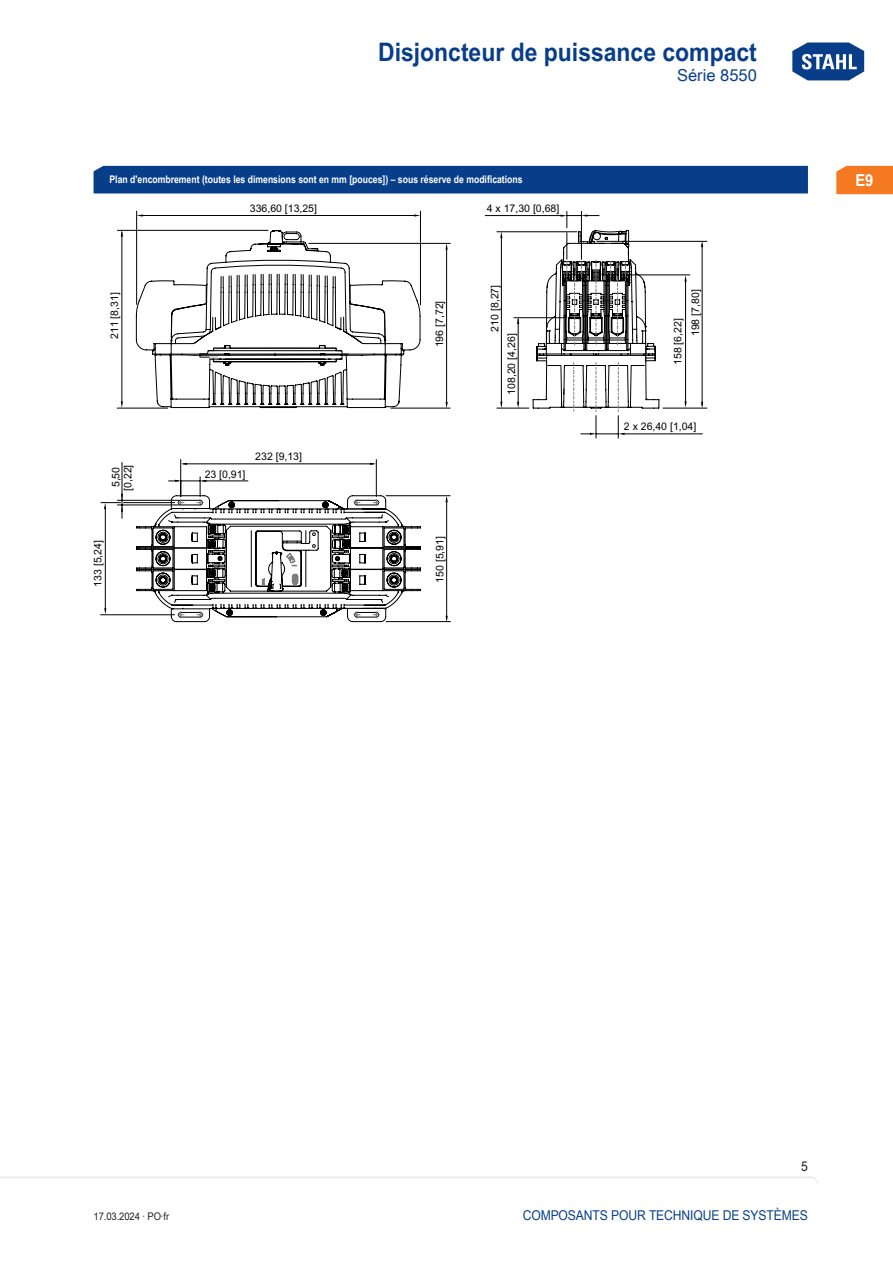
<style>
.page{position:relative;width:893px;height:1263px;background:#fff}
.page>*{position:absolute;margin:0;border:0;box-sizing:border-box;transform-origin:0 0}
.t1{font:700 25.5px "Arial Unicode MS";color:#083e89;scale:.9 1}
.t2{font:16.5px "Arial Unicode MS";color:#083e89}
.t3{font:700 16.5px "Arial Unicode MS";color:#fff;scale:.9 1}
.t4{font:13.5px "Arial Unicode MS";letter-spacing:-.01em;color:#083e89;scale:.9 1}
.t5{font:13.5px "Arial Unicode MS";color:#231f20;scale:.9 1}
.t6{font:10.5px/17.9px "Arial Unicode MS";color:#000}
.TabHeader1stColumn{font:700 10.5px "Arial Unicode MS";color:#fff;scale:.83 1}
.t7{font:10.5px "Arial Unicode MS";letter-spacing:-.01em;color:#231f20;scale:.9 1}
</style>
<div class="page">
<svg style="left:792px;top:42px;width:73px;height:39px"></svg>
<svg style="left:0;top:1176px;width:818px;height:7px"></svg>
<div style="left:836px;top:166px;width:57px;height:28px;background:#f47921"></div>
<svg style="left:121px;top:402px;width:2px;height:6px"></svg>
<hr style="left:140px;top:215px;width:277px;height:1px;background:#000">
<hr style="left:420px;top:211px;width:1px;height:31px;background:#000">
<hr style="left:485px;top:215px;width:78px;height:1px;background:#000">
<hr style="left:105px;top:507px;width:1px;height:103px;background:#000">
<hr style="left:101px;top:614px;width:74px;height:1px;background:#000">
<hr style="left:123px;top:502px;width:52px;height:1px;background:#000">
<hr style="left:122px;top:462px;width:1px;height:38px;background:#000">
<hr style="left:117px;top:505px;width:62px;height:1px;background:#000">
<hr style="left:117px;top:500px;width:62px;height:1px;background:#000">
<hr style="left:702px;top:244px;width:1px;height:161px;background:#000">
<hr style="left:663px;top:408px;width:44px;height:1px;background:#000">
<hr style="left:597px;top:241px;width:110px;height:1px;background:#000">
<hr style="left:685px;top:278px;width:1px;height:127px;background:#000">
<hr style="left:628px;top:275px;width:62px;height:1px;background:#000">
<hr style="left:624px;top:434px;width:78px;height:1px;background:#000">
<hr style="left:122px;top:232px;width:1px;height:170px;background:#000">
<hr style="left:117px;top:408px;width:51px;height:1px;background:#000">
<hr style="left:117px;top:230px;width:151px;height:1px;background:#000">
<svg style="left:171px;top:229px;width:448px;height:393px"></svg>
<svg style="left:121px;top:230px;width:2px;height:7px"></svg>
<svg style="left:136px;top:211px;width:7px;height:18px"></svg>
<svg style="left:446px;top:243px;width:2px;height:7px"></svg>
<svg style="left:517px;top:318px;width:2px;height:6px"></svg>
<svg style="left:500px;top:232px;width:2px;height:6px"></svg>
<svg style="left:684px;top:401px;width:3px;height:7px"></svg>
<svg style="left:684px;top:275px;width:3px;height:7px"></svg>
<svg style="left:181px;top:463px;width:6px;height:2px"></svg>
<svg style="left:101px;top:494px;width:22px;height:24px"></svg>
<svg style="left:136px;top:477px;width:75px;height:141px"></svg>
<svg style="left:136px;top:230px;width:284px;height:178px"></svg>
<svg style="left:152px;top:230px;width:252px;height:178px"></svg>
<svg style="left:211px;top:343px;width:336px;height:275px"></svg>
<svg style="left:533px;top:211px;width:126px;height:227px"></svg>
<div style="left:94px;top:166px;width:714px;height:27px;background:#083e89"></div>
<h1 class="t1" style="left:378px;top:33px;width:422px">Disjoncteur de puissance compact</h1>
<h2 class="t2" style="left:677px;top:63px;width:81px">SÉRIE 8550</h2>
<p class="TabHeader1stColumn" style="left:109px;top:172px;width:499px">Plan d'encombrement (toutes les dimensions sont en mm [pouces]) – sous réserve de modifications</p>
<p class="t6" style="left:105px;top:339px;width:48px;rotate:-90deg">211 [8,31]</p>
<p class="t6" style="left:110px;top:491px;width:28px;line-height:12.1px;text-align:center;rotate:-90deg">5,50 [0,22]</p>
<p class="t6" style="left:89px;top:587px;width:48px;rotate:-90deg">133 [5,24]</p>
<p class="t6" style="left:250px;top:199px;width:69px">336,60 [13,25]</p>
<p class="t6" style="left:205px;top:465px;width:42px">23 [0,91]</p>
<p class="t6" style="left:255px;top:448px;width:48px">232 [9,13]</p>
<p class="t6" style="left:431px;top:347px;width:48px;rotate:-90deg">196 [7,72]</p>
<p class="t6" style="left:487px;top:200px;width:74px">4 X 17,30 [0,68]</p>
<p class="t6" style="left:486px;top:332px;width:48px;rotate:-90deg">210 [8,27]</p>
<p class="t6" style="left:502px;top:395px;width:63px;rotate:-90deg">108,20 [4,26]</p>
<p class="t6" style="left:431px;top:583px;width:48px;rotate:-90deg">150 [5,91]</p>
<p class="t6" style="left:669px;top:336px;width:48px;text-indent:-29px;rotate:-90deg">158 [6,22]<br>198 [7,80]</p>
<p class="t6" style="left:624px;top:417px;width:74px">2 X 26,40 [1,04]</p>
<h2 class="t3" style="left:855px;top:168px;width:22px">E9</h2>
<p class="t5" style="left:801px;top:1157px;width:9px">5</p>
<p class="t7" style="left:94px;top:1208px;width:86px">17.03.2024 · PO·FR</p>
<p class="t4" style="left:523px;top:1205px;width:41px">COMPOS</p>
<p class="t4" style="left:576px;top:1205px;width:257px">ANTS POUR TECH NIQUE DE SYSTÈMES</p>
</div>
